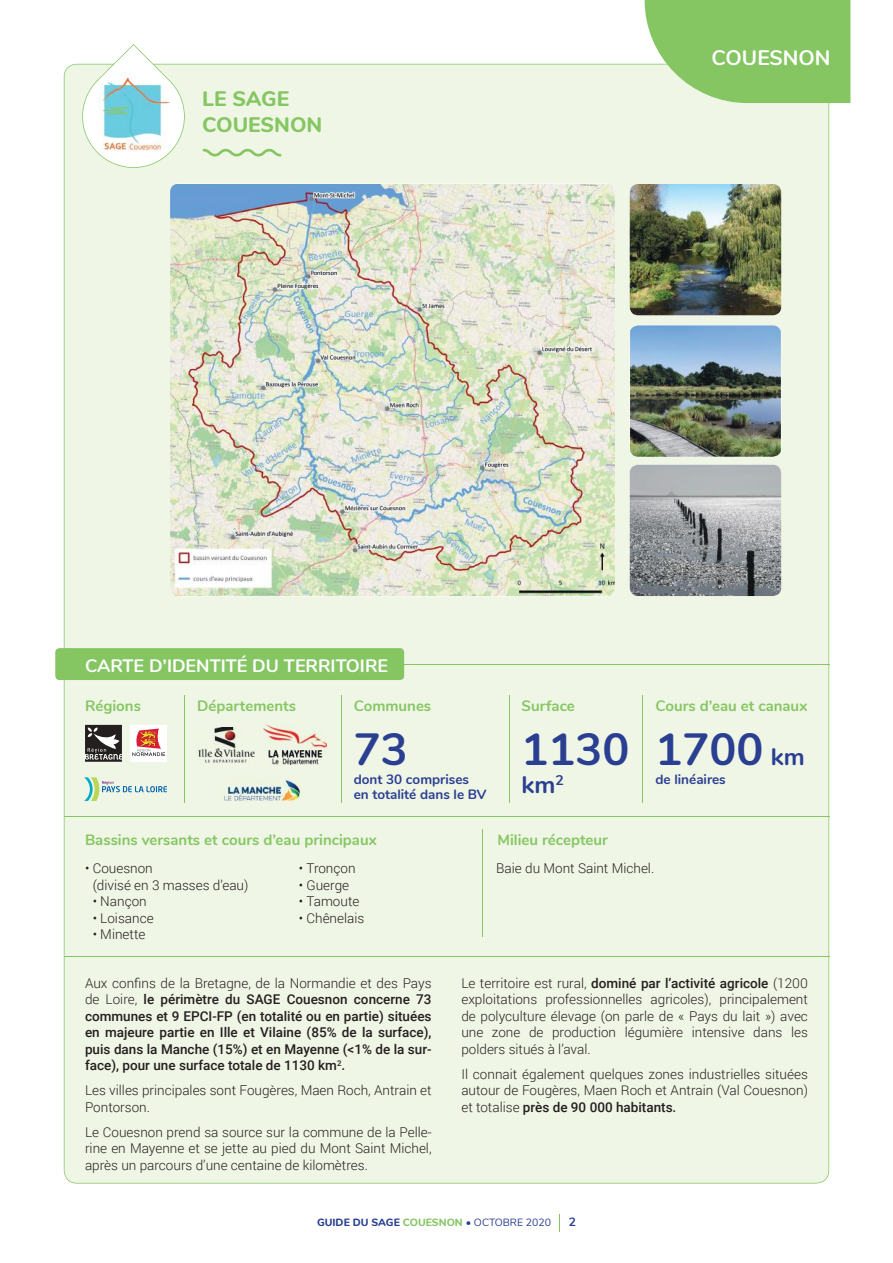
<style>
.page{position:relative;width:893px;height:1263px;background:#fff}
.page>*{position:absolute;margin:0;border:0;box-sizing:border-box;transform-origin:0 0}
.t1{font:700 45px "Nunito";color:#2a3f91}
.t2{font:700 24px "Nunito";color:#2a3f91}
.t3{font:800 21px/25.5px "Nunito";color:#85c663}
.t4{font:700 21px "Nunito";color:#fff}
.t5{font:700 18px "Nunito";color:#fff}
.t6{font:700 15px "Nunito";color:#85c663}
.t7{font:300 13.5px/16.5px "Roboto";color:#241f1f;text-align:justify}
.t8{font:500 13.5px/16.5px "Roboto";color:#241f1f;text-align:justify}
.t9{font:700 13.5px/15px "Nunito";color:#2a3f91}
.t10{font:700 12px "Nunito";color:#2a3f91}
.t11{font:10.5px "Nunito";color:#2a3f91}
.s1{font-size:24px}
.s2{font-weight:300}
.s3{font-weight:500}
.s4{font-weight:800}
.s5{font-weight:800;color:#85c663}
</style>
<div class="page">
<svg style="left:559px;top:1214px;width:1px;height:17px"></svg>
<div style="left:64px;top:64px;width:765px;height:1119px;background:#f0f6e6"></div>
<svg style="left:203px;top:149px;width:78px;height:7px"></svg>
<img style="left:170px;top:184px;width:445px;height:412px">
<hr style="left:184px;top:695px;width:1px;height:108px;background:#85c663">
<hr style="left:341px;top:695px;width:1px;height:108px;background:#85c663">
<hr style="left:64px;top:816px;width:765px;height:1px;background:#85c663">
<hr style="left:509px;top:695px;width:1px;height:108px;background:#85c663">
<hr style="left:642px;top:695px;width:1px;height:108px;background:#85c663">
<svg style="left:78px;top:44px;width:111px;height:128px"></svg>
<svg style="left:85px;top:725px;width:37px;height:37px"></svg>
<div style="left:130px;top:725px;width:37px;height:37px;background:#fff"></div>
<svg style="left:132px;top:728px;width:33px;height:28px"></svg>
<hr style="left:64px;top:664px;width:765px;height:1px;background:#85c663">
<div style="left:55px;top:648px;width:349px;height:32px;background:#85c663;border-radius:4px"></div>
<img style="left:196px;top:727px;width:61px;height:37px">
<svg style="left:645px;top:0;width:205px;height:103px;background:#91cb72"></svg>
<hr style="left:64px;top:956px;width:765px;height:1px;background:#85c663">
<hr style="left:482px;top:829px;width:1px;height:108px;background:#85c663">
<img style="left:630px;top:184px;width:151px;height:131px">
<img style="left:630px;top:325px;width:151px;height:132px">
<img style="left:630px;top:465px;width:151px;height:131px">
<img style="left:264px;top:725px;width:62px;height:39px">
<img style="left:220px;top:777px;width:83px;height:27px">
<svg style="left:84px;top:777px;width:83px;height:24px;background:#cfe3d6"></svg>
<h3 class="t3" style="left:202px;top:85px;width:121px">LE SAGE<br>COUESNON</h3>
<h3 class="t4" style="left:712px;top:42px;width:121px">COUESNON</h3>
<h3 class="t5" style="left:85px;top:652px;width:305px">CARTE D’IDENTITÉ DU TERRITOIRE</h3>
<p class="t6" style="left:85px;top:694px;width:57px">Régions</p>
<p class="t6" style="left:197px;top:694px;width:100px">Départements</p>
<p class="t6" style="left:354px;top:694px;width:79px">Communes</p>
<h1 class="t1" style="left:354px;top:716px;width:55px">73</h1>
<p class="t9" style="left:354px;top:771px;width:134px">dont 30 comprises en totalité dans le BV</p>
<p class="t6" style="left:522px;top:694px;width:55px">Surface</p>
<h1 class="t1" style="left:522px;top:716px;width:109px">1130</h1>
<h2 class="t2" style="left:522px;top:767px;width:44px">km<sup>2</sup></h2>
<p class="t6" style="left:655px;top:694px;width:153px">Cours d’eau et canaux</p>
<h1 class="t1" style="left:655px;top:716px;width:151px">1700 <span class="s1">km</span></h1>
<p class="t9" style="left:655px;top:771px;width:72px">de linéaires</p>
<p class="t6" style="left:85px;top:829px;width:293px">Bassins versants et cours d’eau principaux</p>
<p class="t6" style="left:498px;top:829px;width:112px">Milieu récepteur</p>
<p class="t7" style="left:93px;top:860px;width:157px;text-indent:-8px">• Couesnon<br>(divisé en 3 masses d’eau)</p>
<p class="t7" style="left:93px;top:893px;width:56px">• Nançon</p>
<p class="t7" style="left:93px;top:909px;width:62px">• Loisance</p>
<p class="t7" style="left:93px;top:926px;width:54px">• Minette</p>
<p class="t7" style="left:496px;top:860px;width:160px">Baie du Mont Saint Michel.</p>
<p class="t7" style="left:299px;top:860px;width:58px">• Tronçon</p>
<p class="t7" style="left:299px;top:876px;width:52px">• Guerge</p>
<p class="t7" style="left:299px;top:893px;width:62px">• Tamoute</p>
<p class="t7" style="left:299px;top:909px;width:67px">• Chênelais</p>
<p class="t8" style="left:85px;top:974px;width:348px"><span class="s2">Aux confins de la Bretagne, de la Normandie et des Pays de Loire,</span> le périmètre du SAGE Couesnon concerne 73 communes et 9 EPCI-FP (en totalité ou en partie) situées en majeure partie en Ille et Vilaine (85% de la surface), puis dans la Manche (15%) et en Mayenne (&lt;1% de la sur&shy;face), pour une surface totale de 1130 km<sup>2</sup>.</p>
<p class="t7" style="left:85px;top:1082px;width:348px">Les villes principales sont Fougères, Maen Roch, Antrain et<br>Pontorson.</p>
<p class="t7" style="left:85px;top:1123px;width:348px">Le Couesnon prend sa source sur la commune de la Pelle&shy;rine en Mayenne et se jette au pied du Mont Saint Michel, après un parcours d’une centaine de kilomètres.</p>
<p class="t7" style="left:461px;top:974px;width:348px">Le territoire est rural, <span class="s3">dominé par l’activité agricole</span> (1200 exploitations professionnelles agricoles), principalement de polyculture élevage (on parle de « Pays du lait ») avec une zone de production légumière intensive dans les polders situés à l’aval.</p>
<p class="t7" style="left:461px;top:1065px;width:348px">Il connait également quelques zones industrielles situées autour de Fougères, Maen Roch et Antrain (Val Couesnon) et totalise <span class="s3">près de 90 000 habitants.</span></p>
<p class="t11" style="left:317px;top:1215px;width:236px"><span class="s4">GUIDE DU SAGE</span> <span class="s5">COUESNON</span> • OCTOBRE 2020</p>
<p class="t10" style="left:569px;top:1213px;width:9px">2</p>
</div>
